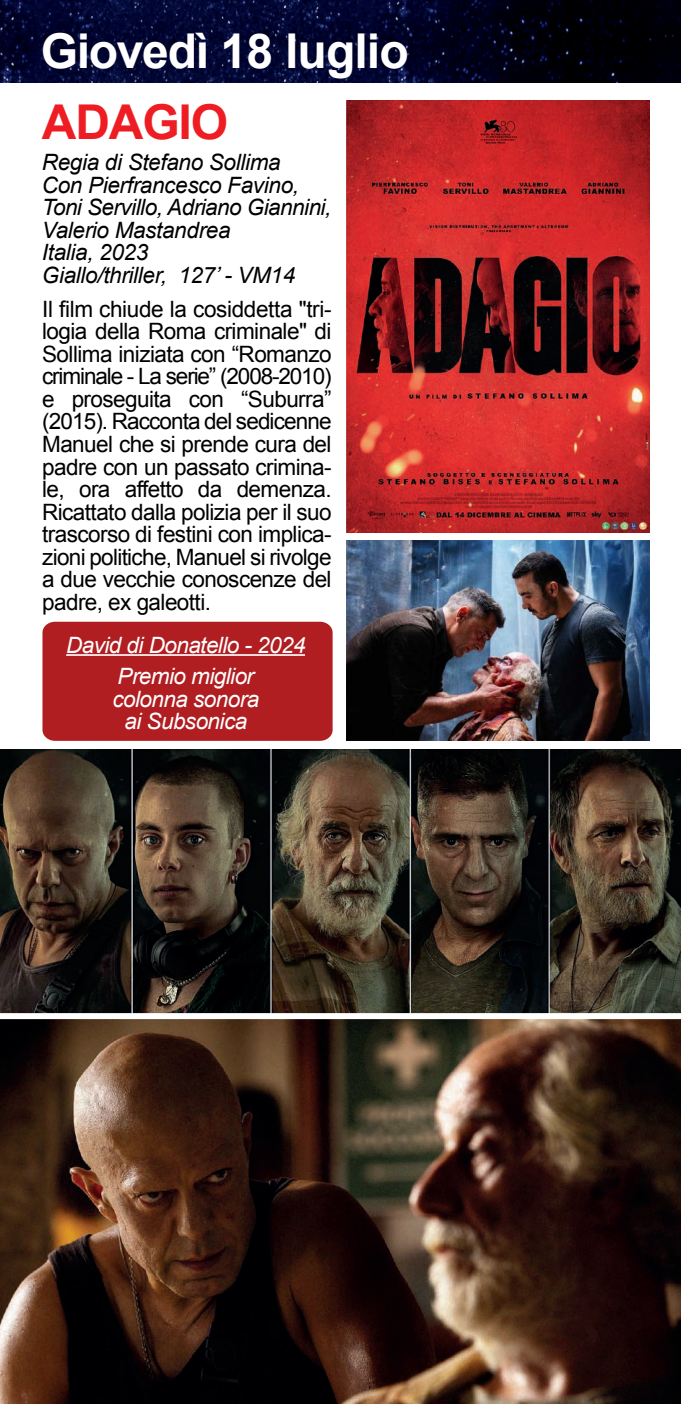
<style>
.page{position:relative;width:681px;height:1404px;background:#fff}
.page>*{position:absolute;margin:0;border:0;box-sizing:border-box;transform-origin:0 0}
.t1{font:700 48px "Arial";letter-spacing:-.025em;color:#fff}
.t2{font:700 48px "Arial";letter-spacing:-.025em;color:#ee1d23}
.t3{font:22.5px/22.5px "Arial";letter-spacing:-.025em;color:#000;text-align:justify}
.t4{font:italic 22.5px/22.5px "Arial";letter-spacing:-.015em;color:#000}
.t5{font:italic 22.5px/31.5px "Arial";letter-spacing:-.025em;color:#fff;text-align:center}
</style>
<div class="page">
<img style="left:346px;top:100px;width:303px;height:432px">
<img style="left:0;top:0;width:680px;height:83px">
<div style="left:42px;top:621px;width:290px;height:119px;background:#b01e22;border-radius:12px"></div>
<hr style="left:66px;top:654px;width:239px;height:1px;background:#fff">
<img style="left:0;top:1019px;width:680px;height:384px">
<img style="left:346px;top:540px;width:303px;height:200px">
<img style="left:0;top:749px;width:680px;height:264px">
<h1 class="t1" style="left:41px;top:19px;width:369px">Giovedì 18 luglio</h1>
<h1 class="t2" style="left:42px;top:90px;width:187px">ADAGIO</h1>
<p class="t4" style="left:42px;top:151px;width:291px">Regia di Stefano Sollima<br>Con Pierfrancesco Favino,<br>Toni Servillo, Adriano Giannini,<br>Valerio Mastandrea<br>Italia, 2023<br>Giallo/thriller, 127’ - VM14</p>
<p class="t3" style="left:42px;top:298px;width:291px">Il film chiude la cosiddetta "tri&shy;logia della Roma criminale" di Sollima iniziata con “Romanzo criminale - La serie” (2008-2010) e proseguita con “Suburra” (2015). Racconta del sedicenne Manuel che si prende cura del padre con un passato crimina&shy;le, ora affetto da demenza.<br>Ricattato dalla polizia per il suo trascorso di festini con implica&shy;zioni politiche, Manuel si rivolge a due vecchie conoscenze del padre, ex galeotti.</p>
<p class="t5" style="left:66px;top:629px;width:241px">David di Donatello - 2024<br>Premio miglior</p>
<p class="t5" style="left:112px;top:687px;width:148px;line-height:22.5px">colonna sonora ai Subsonica</p>
</div>
